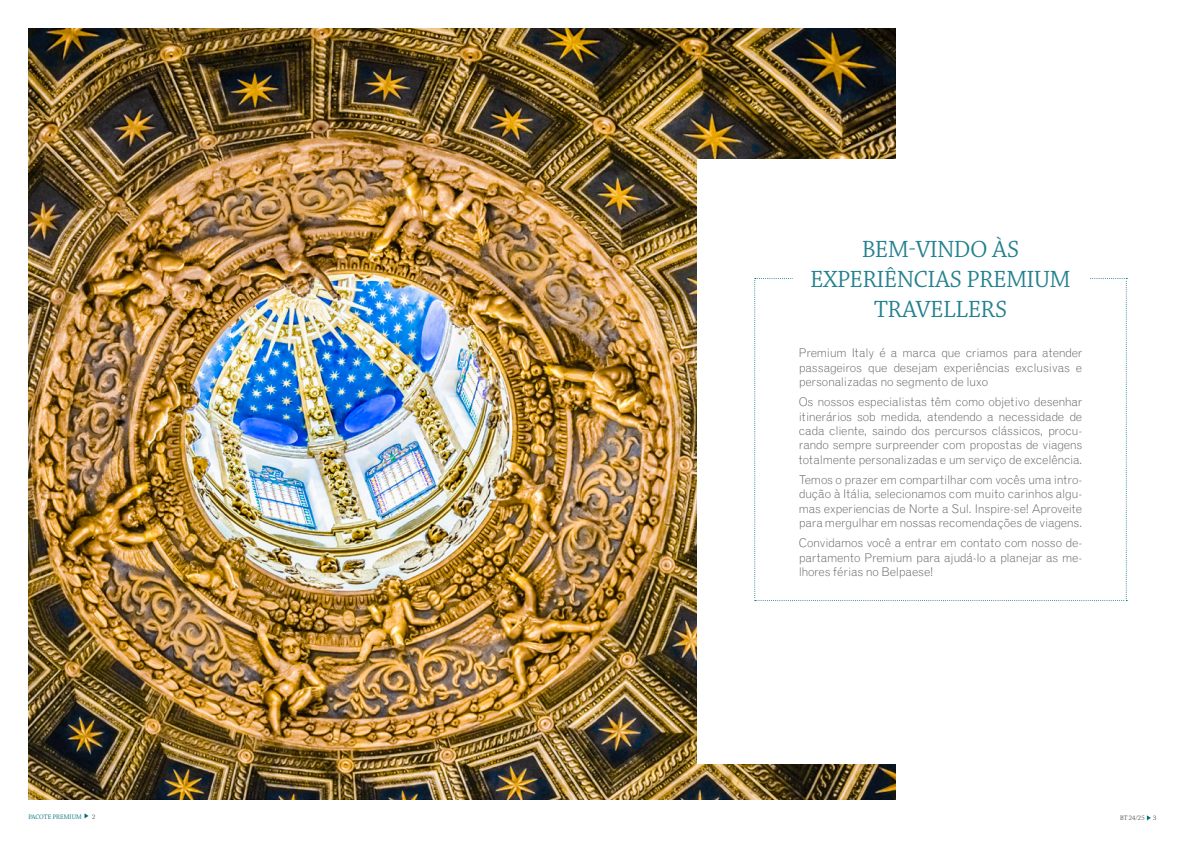
<style>
.page{position:relative;width:1191px;height:842px;background:#fff}
.page>*{position:absolute;margin:0;border:0;box-sizing:border-box;transform-origin:0 0}
.t1{font:25px/30px "Chaparral Pro Subh";letter-spacing:.005em;color:#24818e;text-align:center}
.t2{font:300 12px/14.4px "Grotesque MT Std";letter-spacing:-.02em;color:#57585a;text-align:justify}
.t3{font:7px "Chaparral Pro Disp";letter-spacing:.02em;color:#006f7c}
.t4{font:7px "Chaparral Pro Disp";color:#4b4c4d}
</style>
<div class="page">
<img style="left:28px;top:28px;width:867px;height:771px">
<div style="left:697px;top:159px;width:494px;height:605px;background:#fff"></div>
<svg style="left:84px;top:813px;width:4px;height:5px"></svg>
<svg style="left:1146px;top:815px;width:4px;height:5px"></svg>
<svg style="left:754px;top:278px;width:373px;height:323px"></svg>
<div style="left:792px;top:231px;width:296px;height:94px;background:#fff"></div>
<p class="t1" style="left:810px;top:236px;width:261px">BEM-VINDO ÀS<br>EXPERIÊNCIAS PREMIUM<br>TRAVELLERS</p>
<p class="t2" style="left:798px;top:346px;width:285px">Premium Italy é a marca que criamos para atender passageiros que desejam experiências exclusivas e personalizadas no segmento de luxo</p>
<p class="t2" style="left:798px;top:395px;width:285px">Os nossos especialistas têm como objetivo desenhar itinerários sob medida, atendendo a necessidade de cada cliente, saindo dos percursos clássicos, procu&shy;rando sempre surpreender com propostas de viagens totalmente personalizadas e um serviço de excelência.</p>
<p class="t2" style="left:798px;top:472px;width:285px">Temos o prazer em compartilhar com vocês uma intro&shy;dução à Itália, selecionamos com muito carinhos algu&shy;mas experiencias de Norte a Sul. Inspire-se! Aproveite para mergulhar em nossas recomendações de viagens.</p>
<p class="t2" style="left:798px;top:536px;width:285px">Convidamos você a entrar em contato com nosso de&shy;partamento Premium para ajudá-lo a planejar as me&shy;lhores férias no Belpaese!</p>
<p class="t3" style="left:28px;top:813px;width:55px">PACOTE PREMIUM</p>
<p class="t4" style="left:92px;top:813px;width:5px">2</p>
<p class="t4" style="left:1120px;top:815px;width:38px">BT 24/25 3</p>
</div>
